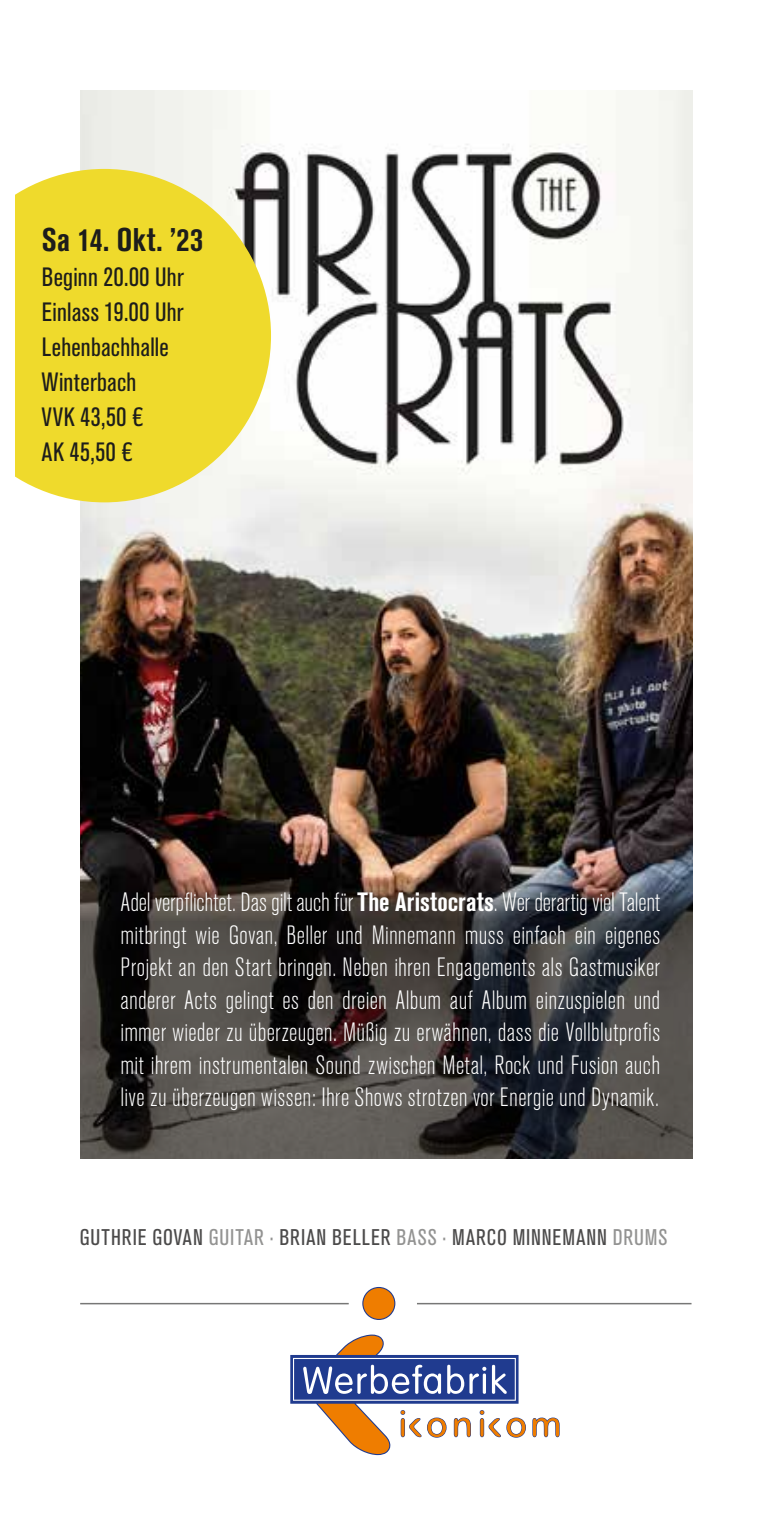
<style>
.page{position:relative;width:773px;height:1517px;background:#fff}
.page>*{position:absolute;margin:0;border:0;box-sizing:border-box;transform-origin:0 0}
.t1{font:700 condensed 32.5px "Akzidenz Grotesk BQ";letter-spacing:.01em;color:#1d1d1b}
.t2{font:300 condensed 26.25px/32.5px "Akzidenz Grotesk BQ";letter-spacing:.015em;color:#fff;text-align:justify}
.t3{font:condensed 26.25px/35px "Akzidenz Grotesk BQ";letter-spacing:.01em;color:#1d1d1b}
.t4{font:condensed 22.5px "Akzidenz Grotesk BQ";letter-spacing:.04em;color:#4b4a4a}
.s1{font-weight:700}
.s2{color:#939392}
</style>
<div class="page">
<img style="left:80px;top:90px;width:612px;height:773px">
<svg style="left:16px;top:169px;width:255px;height:333px;background:#eddb48"></svg>
<hr style="left:80px;top:1302px;width:268px;height:2px;background:#1d1d1b">
<hr style="left:417px;top:1302px;width:274px;height:2px;background:#1d1d1b">
<svg style="left:290px;top:1287px;width:269px;height:168px"></svg>
<svg style="left:80px;top:863px;width:612px;height:295px;background:#3e3b3a"></svg>
<p class="t1" style="left:42px;top:221px;width:163px">Sa 14. Okt. ’23</p>
<p class="t3" style="left:42px;top:260px;width:143px">Beginn 20.00 Uhr<br>Einlass 19.00 Uhr<br>Lehenbachhalle<br>Winterbach<br>VVK 43,50 €<br>AK 45,50 €</p>
<p class="t2" style="left:120px;top:886px;width:541px">Adel verpflichtet. Das gilt auch für <span class="s1">The Aristocrats</span>. Wer derartig viel Talent mitbringt wie Govan, Beller und Minnemann muss einfach ein eigenes Projekt an den Start bringen. Neben ihren Engagements als Gastmusiker anderer Acts gelingt es den dreien Album auf Album einzuspielen und immer wieder zu überzeugen. Müßig zu erwähnen, dass die Vollblutprofis mit ihrem instrumentalen Sound zwischen Metal, Rock und Fusion auch live zu überzeugen wissen: Ihre Shows strotzen vor Energie und Dynamik.</p>
<p class="t4" style="left:80px;top:1224px;width:589px">GUTHRIE GOVAN <span class="s2">GUITAR ·</span> BRIAN BELLER <span class="s2">BASS ·</span> MARCO MINNEMANN <span class="s2">DRUMS</span></p>
</div>
